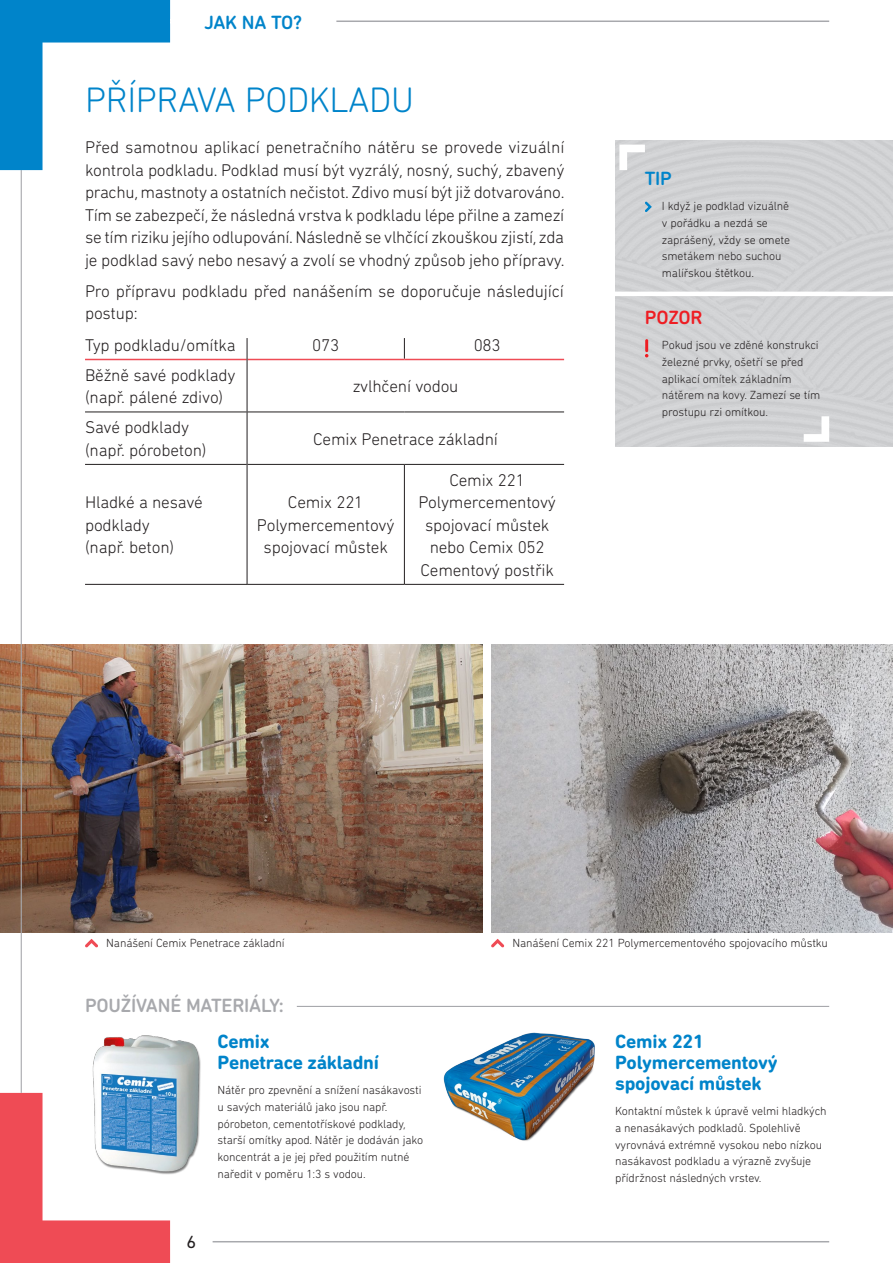
<style>
.page{position:relative;width:893px;height:1263px;background:#fff}
.page>*{position:absolute;margin:0;border:0;box-sizing:border-box;transform-origin:0 0}
.t1{font:300 36px "DIN Next Rounded LT Pro";letter-spacing:-.01em;color:#0084ca}
.t2{font:700 19.5px/21px "DIN Next Rounded LT Pro";letter-spacing:-.01em;color:#0084ca}
.t3{font:500 19.5px "DIN Next Rounded LT Pro";letter-spacing:-.05em;color:#a8a9ad}
.t4{font:500 19.5px "DIN Next Rounded LT Pro";color:#0084ca}
.t5{font:500 19.5px "DIN Next Rounded LT Pro";color:#ee1d23}
.t6{font:18px "DIN Next Rounded LT Pro";color:#231f20}
.t7{font:300 17.25px/22.5px "DIN Next Rounded LT Pro";letter-spacing:-.01em;color:#231f20}
.t8{font:300 12px/16.8px "DIN Next Rounded LT Pro";letter-spacing:-.01em;color:#231f20}
</style>
<div class="page">
<svg style="left:645px;top:202px;width:7px;height:10px"></svg>
<svg style="left:645px;top:339px;width:3px;height:18px"></svg>
<svg style="left:619px;top:145px;width:26px;height:25px"></svg>
<svg style="left:804px;top:416px;width:25px;height:26px"></svg>
<svg style="left:404px;top:338px;width:1px;height:21px"></svg>
<hr style="left:85px;top:412px;width:162px;height:1px;background:#231f20">
<hr style="left:247px;top:412px;width:157px;height:1px;background:#231f20">
<hr style="left:404px;top:412px;width:160px;height:1px;background:#231f20">
<hr style="left:85px;top:464px;width:162px;height:1px;background:#231f20">
<hr style="left:247px;top:464px;width:157px;height:1px;background:#231f20">
<hr style="left:404px;top:464px;width:160px;height:1px;background:#231f20">
<hr style="left:404px;top:465px;width:1px;height:119px;background:#231f20">
<hr style="left:85px;top:584px;width:162px;height:1px;background:#231f20">
<hr style="left:247px;top:584px;width:157px;height:1px;background:#231f20">
<hr style="left:404px;top:584px;width:160px;height:1px;background:#231f20">
<hr style="left:85px;top:359px;width:162px;height:1px;background:#ef4b55">
<hr style="left:247px;top:359px;width:157px;height:1px;background:#ef4b55">
<hr style="left:404px;top:359px;width:160px;height:1px;background:#ef4b55">
<svg style="left:247px;top:338px;width:1px;height:21px"></svg>
<hr style="left:247px;top:359px;width:1px;height:53px;background:#231f20">
<hr style="left:247px;top:412px;width:1px;height:52px;background:#231f20">
<hr style="left:247px;top:464px;width:1px;height:120px;background:#231f20">
<img style="left:92px;top:1035px;width:109px;height:139px">
<hr style="left:85px;top:1006px;width:744px;height:1px;background:#a8a9ad">
<div style="left:81px;top:1003px;width:216px;height:6px;background:#fff"></div>
<img style="left:491px;top:644px;width:402px;height:288px">
<svg style="left:85px;top:939px;width:13px;height:8px"></svg>
<svg style="left:491px;top:939px;width:13px;height:8px"></svg>
<img style="left:0;top:644px;width:483px;height:288px">
<img style="left:443px;top:1032px;width:152px;height:109px">
<svg style="left:0;top:1093px;width:170px;height:170px"></svg>
<hr style="left:213px;top:1241px;width:616px;height:1px;background:#a8a9ad">
<hr style="left:170px;top:21px;width:659px;height:1px;background:#a8a9ad">
<hr style="left:21px;top:170px;width:1px;height:923px;background:#a8a9ad">
<svg style="left:0;top:0;width:170px;height:170px"></svg>
<hr style="left:170px;top:19px;width:166px;height:4px;background:#fff">
<p class="t4" style="left:204px;top:11px;width:100px">JAK NA TO?</p>
<h1 class="t1" style="left:85px;top:79px;width:181px">Příprava podkl</h1>
<h1 class="t1" style="left:348px;top:79px;width:67px">adu</h1>
<p class="t7" style="left:85px;top:136px;width:481px;text-align:justify">Před samotnou aplikací penetračního nátěru se provede vizuální kontrola podkladu. Podklad musí být vyzrálý, nosný, suchý, zbavený prachu, mastnoty a ostatních nečistot. Zdivo musí být již dotvarováno.<br>Tím se zabezpečí, že následná vrstva k podkladu lépe přilne a zamezí se tím riziku jejího odlupování. Následně se vlhčící zkouškou zjistí, zda je podklad savý nebo nesavý a zvolí se vhodný způsob jeho přípravy.</p>
<p class="t7" style="left:85px;top:279px;width:480px">Pro přípravu podkladu před nanášením se doporučuje následující postup:</p>
<p class="t7" style="left:85px;top:334px;width:152px">Typ podkladu/omítka</p>
<p class="t7" style="left:312px;top:334px;width:29px">073</p>
<p class="t7" style="left:474px;top:334px;width:29px">083</p>
<p class="t7" style="left:85px;top:364px;width:152px">Běžně savé podklady (např. pálené zdivo)</p>
<p class="t7" style="left:353px;top:375px;width:107px">zvlhčení vodou</p>
<p class="t7" style="left:85px;top:416px;width:123px">Savé podklady (např. pórobeton)</p>
<p class="t7" style="left:313px;top:427px;width:186px">Cemix Penetrace základní</p>
<p class="t7" style="left:85px;top:491px;width:119px">Hladké a nesavé podklady<br>(např. beton)</p>
<p class="t7" style="left:257px;top:491px;width:139px;text-align:center">Cemix 221<br>Polymercementový spojovací můstek</p>
<p class="t7" style="left:418px;top:468px;width:139px;text-align:center">Cemix 221<br>Polymercementový spojovací můstek nebo Cemix 052<br>Cementový postřik</p>
<p class="t4" style="left:645px;top:167px;width:29px">TIP</p>
<p class="t8" style="left:662px;top:197px;width:130px;text-indent:-10px">I když je podklad vizuálně v pořádku a nezdá se zaprášený, vždy se omete smetákem nebo suchou malířskou štětkou.</p>
<p class="t5" style="left:645px;top:306px;width:46px">POZOR</p>
<p class="t8" style="left:662px;top:336px;width:160px">Pokud jsou ve zděné konstrukci železné prvky, ošetří se před aplikací omítek základním nátěrem na kovy. Zamezí se tím prostupu rzi omítkou.</p>
<p class="t8" style="left:106px;top:935px;width:180px">Nanášení Cemix Penetrace základní</p>
<p class="t8" style="left:512px;top:935px;width:317px">Nanášení Cemix 221 Polymercementového spojovacího můstku</p>
<p class="t3" style="left:85px;top:994px;width:23px">POUŽÍV</p>
<p class="t3" style="left:146px;top:994px;width:76px">ANÉ MATERIÁ</p>
<p class="t3" style="left:261px;top:994px;width:24px">LY:</p>
<p class="t6" style="left:186px;top:1232px;width:11px">6</p>
<p class="t2" style="left:218px;top:1030px;width:163px">Cemix<br>Penetrace základní</p>
<p class="t8" style="left:218px;top:1081px;width:207px">Nátěr pro zpevnění a snížení nasákavosti u savých materiálů jako jsou např. pórobeton, cementotřískové podklady, starší omítky apod. Nátěr je dodáván jako koncentrát a je jej před použitím nutné naředit v poměru 1:3 s vodou.</p>
<p class="t2" style="left:615px;top:1030px;width:164px">Cemix 221<br>Polymercementový spojovací můstek</p>
<p class="t8" style="left:615px;top:1102px;width:213px">Kontaktní můstek k úpravě velmi hladkých a nenasákavých podkladů. Spolehlivě vyrovnává extrémně vysokou nebo nízkou nasákavost podkladu a výrazně zvyšuje přídržnost následných vrstev.</p>
</div>
